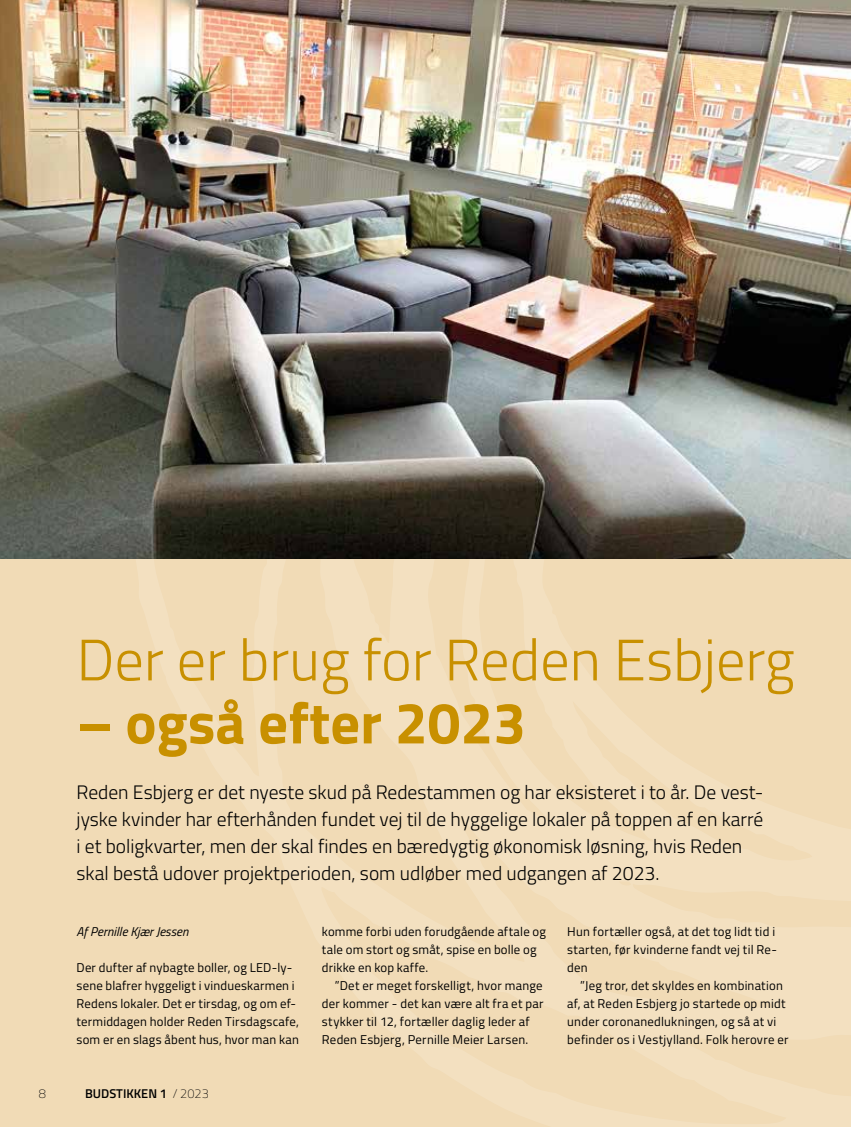
<style>
.page{position:relative;width:851px;height:1127px;background:#fff}
.page>*{position:absolute;margin:0;border:0;box-sizing:border-box;transform-origin:0 0}
.t1{font:300 58.5px "Titillium Web";color:#c89000}
.t2{font:700 58.5px "Titillium Web";color:#c89000}
.t3{font:300 19.5px/27px "Titillium Web";color:#000}
.t4{font:12.75px/18px "Titillium Web";letter-spacing:.015em;color:#000}
.t5{font:italic 12.75px "Titillium Web";color:#000}
.t6{font:600 12.75px "Titillium Web";color:#000}
.t7{font:100 12.75px "Titillium Web";color:#000}
.s1{font-weight:100}
</style>
<div class="page">
<div style="left:0;top:0;width:850px;height:1127px;background:#f1dbb6"></div>
<img style="left:0;top:0;width:850px;height:558px">
<h1 class="t1" style="left:77px;top:617px;width:719px">Der er brug for Reden Esbjerg</h1>
<h1 class="t2" style="left:77px;top:678px;width:451px">– også efter 2023</h1>
<p class="t3" style="left:77px;top:778px;width:688px">Reden Esbjerg er det nyeste skud på Redestammen og har eksisteret i to år. De vest&shy;jyske kvinder har efterhånden fundet vej til de hyggelige lokaler på toppen af en karré i et boligkvarter, men der skal findes en bæredygtig økonomisk løsning, hvis Reden skal bestå udover projektperioden, som udløber med udgangen af 2023.</p>
<p class="t5" style="left:77px;top:922px;width:113px">Af Pernille Kjær Jessen</p>
<p class="t4" style="left:77px;top:958px;width:224px">Der dufter af nybagte boller, og LED-ly&shy;sene blafrer hyggeligt i vindueskarmen i Redens lokaler. Det er tirsdag, og om ef&shy;termiddagen holder Reden Tirsdagscafe, som er en slags åbent hus, hvor man kan</p>
<p class="t7" style="left:39px;top:1084px;width:9px">8</p>
<p class="t6" style="left:85px;top:1084px;width:125px">BUDSTIKKEN 1 <span class="s1">/ 2023</span></p>
<p class="t4" style="left:322px;top:922px;width:225px">komme forbi uden forudgående aftale og tale om stort og småt, spise en bolle og drikke en kop kaffe.</p>
<p class="t4" style="left:322px;top:976px;width:223px;text-indent:13px">”Det er meget forskelligt, hvor mange der kommer - det kan være alt fra et par stykker til 12, fortæller daglig leder af Reden Esbjerg, Pernille Meier Larsen.</p>
<p class="t4" style="left:567px;top:922px;width:211px">Hun fortæller også, at det tog lidt tid i starten, før kvinderne fandt vej til Re&shy;den</p>
<p class="t4" style="left:567px;top:976px;width:223px;text-indent:13px">”Jeg tror, det skyldes en kombination af, at Reden Esbjerg jo startede op midt under coronanedlukningen, og så at vi befinder os i Vestjylland. Folk herovre er</p>
</div>
